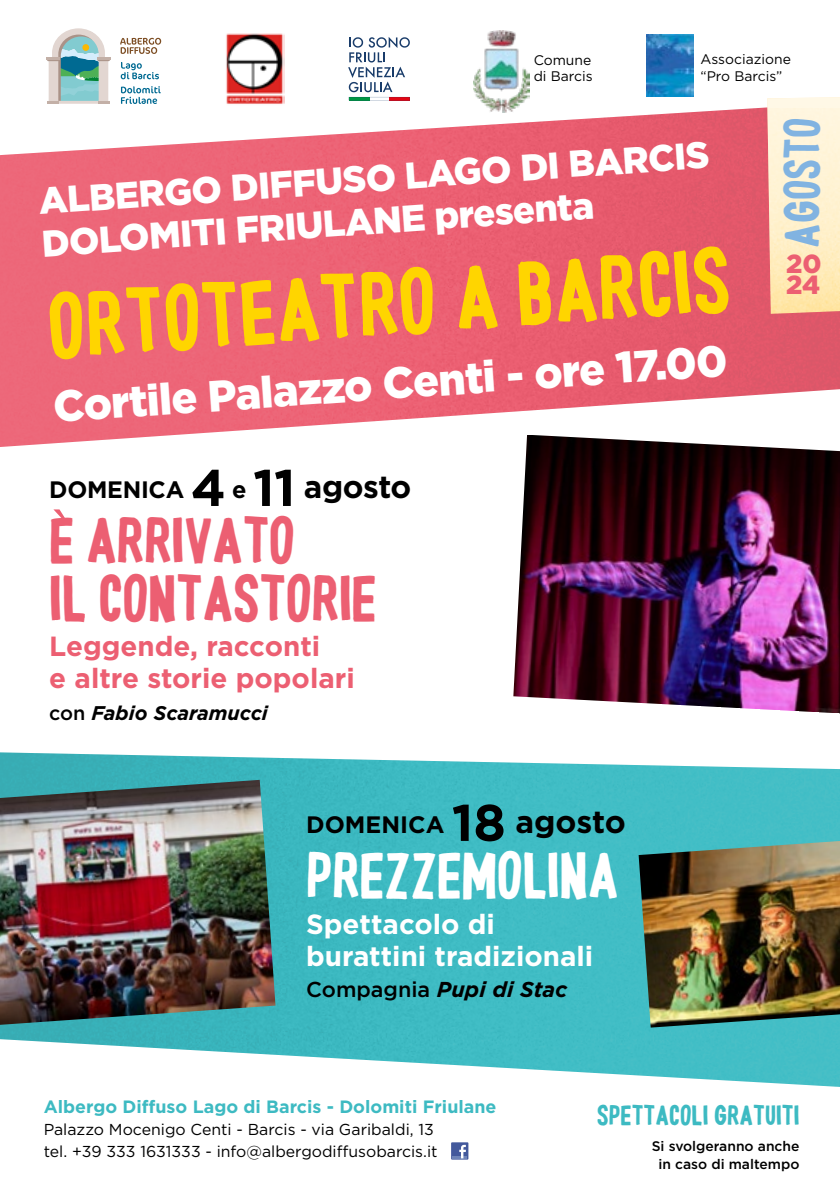
<style>
.page{position:relative;width:840px;height:1191px;background:#fff}
.page>*{position:absolute;margin:0;border:0;box-sizing:border-box;transform-origin:0 0}
.t1{font:60.8px "Hello Gorgeous Print";color:#ffd500}
.t2{font:900 43.8px "Gotham";color:#fff}
.t3{font:43.6px/57.4px "Hello Gorgeous Print";letter-spacing:-.015em;color:#ec5f72}
.t4{font:43.6px "Hello Gorgeous Print";letter-spacing:-.015em;color:#fff}
.t5{font:900 37.2px/42.4px "Gotham";color:#fff}
.t6{font:33.2px "Hello Gorgeous Print";color:#81b3e1}
.t7{font:700 27.6px/31.6px "Gotham";color:#ec5f72}
.t8{font:700 27.6px/31.6px "Gotham";color:#fff}
.t9{font:900 26.2px/20.6px "Gotham";color:#ec5f72}
.t10{font:700 23.8px "Gotham";letter-spacing:-.005em;color:#000}
.t11{font:italic 700 21.6px "Gotham";color:#000}
.t12{font:italic 700 19.8px "Gotham";color:#000}
.t13{font:18.8px "Hello Gorgeous Print";color:#3dbac2}
.t14{font:700 17.8px "Gotham";color:#3dbac2}
.t15{font:15.8px/21.8px "Gotham";color:#000}
.t16{font:13.8px/16.6px "Gotham";color:#000}
.t17{font:500 13.8px/17.8px "Gotham";color:#000;text-align:center}
.s1{font-size:51.4px}
.s2{font-size:31.6px}
.s3{font-weight:500;font-style:normal}
</style>
<div class="page">
<img style="left:0;top:752px;width:839px;height:335px">
<img style="left:0;top:107px;width:839px;height:340px">
<svg style="left:348px;top:37px;width:61px;height:55px"></svg>
<hr style="left:348px;top:97px;width:61px;height:3px;background:#193c6a">
<svg style="left:121px;top:62px;width:38px;height:17px"></svg>
<svg style="left:121px;top:86px;width:40px;height:18px"></svg>
<svg style="left:120px;top:38px;width:41px;height:16px"></svg>
<svg style="left:47px;top:28px;width:63px;height:76px"></svg>
<img style="left:473px;top:31px;width:56px;height:81px">
<img style="left:646px;top:34px;width:47px;height:62px">
<img style="left:224px;top:33px;width:61px;height:75px">
<img style="left:513px;top:435px;width:326px;height:278px">
<img style="left:638px;top:841px;width:201px;height:186px">
<img style="left:766px;top:108px;width:73px;height:206px">
<svg style="left:53px;top:509px;width:12px;height:9px"></svg>
<img style="left:0;top:780px;width:275px;height:244px">
<div style="left:451px;top:1142px;width:17px;height:17px;background:#43599c"></div>
<hr style="left:452px;top:1155px;width:15px;height:3px;background:#6e84b8">
<svg style="left:459px;top:1144px;width:6px;height:14px"></svg>
<p class="t16" style="left:533px;top:51px;width:60px">Comune di Barcis</p>
<p class="t16" style="left:700px;top:51px;width:92px">Associazione “Pro Barcis”</p>
<h3 class="t5" style="left:37px;top:180px;width:673px;rotate:-4deg">ALBERGO DIFFUSO LAGO DI BARCIS<br>DOLOMITI FRIULANE presenta</h3>
<h1 class="t1" style="left:46px;top:302px;width:685px;rotate:-4deg">ORTOTEATRO A BARCIS</h1>
<h2 class="t2" style="left:51px;top:377px;width:676px;rotate:-4deg">Cortile Palazzo Centi - ore 17.00</h2>
<h3 class="t10" style="left:49px;top:474px;width:363px">DOMENICA <span class="s1">4</span> e <span class="s1">11</span> <span class="s2">agosto</span></h3>
<h3 class="t3" style="left:49px;top:519px;width:329px">È ARRIVATO<br>IL CONTASTORIE</h3>
<h3 class="t7" style="left:49px;top:630px;width:307px">Leggende, racconti<br>e altre storie popolari</h3>
<p class="t12" style="left:49px;top:699px;width:220px"><span class="s3">con</span> Fabio Scaramucci</p>
<h3 class="t10" style="left:306px;top:808px;width:321px">DOMENICA <span class="s1">18</span> <span class="s2">agosto</span></h3>
<h3 class="t4" style="left:306px;top:857px;width:241px">PREZZEMOLINA</h3>
<h3 class="t8" style="left:306px;top:908px;width:288px">Spettacolo di burattini tradizionali</h3>
<h3 class="t11" style="left:306px;top:975px;width:262px"><span class="s3">Compagnia</span> Pupi di Stac</h3>
<h3 class="t6" style="left:788px;top:248px;width:132px;rotate:-90deg">AGOSTO</h3>
<h3 class="t9" style="left:785px;top:253px;width:37px">20<br>24</h3>
<p class="t14" style="left:44px;top:1094px;width:454px">Albergo Diffuso Lago di Barcis - Dolomiti Friulane</p>
<p class="t15" style="left:44px;top:1117px;width:395px">Palazzo Mocenigo Centi - Barcis - via Garibaldi, 13 tel. +39 333 1631333 - info@albergodiffusobarcis.it</p>
<p class="t13" style="left:596px;top:1107px;width:204px">SPETTACOLI GRATUITI</p>
<p class="t17" style="left:651px;top:1137px;width:149px">Si svolgeranno anche in caso di maltempo</p>
</div>
